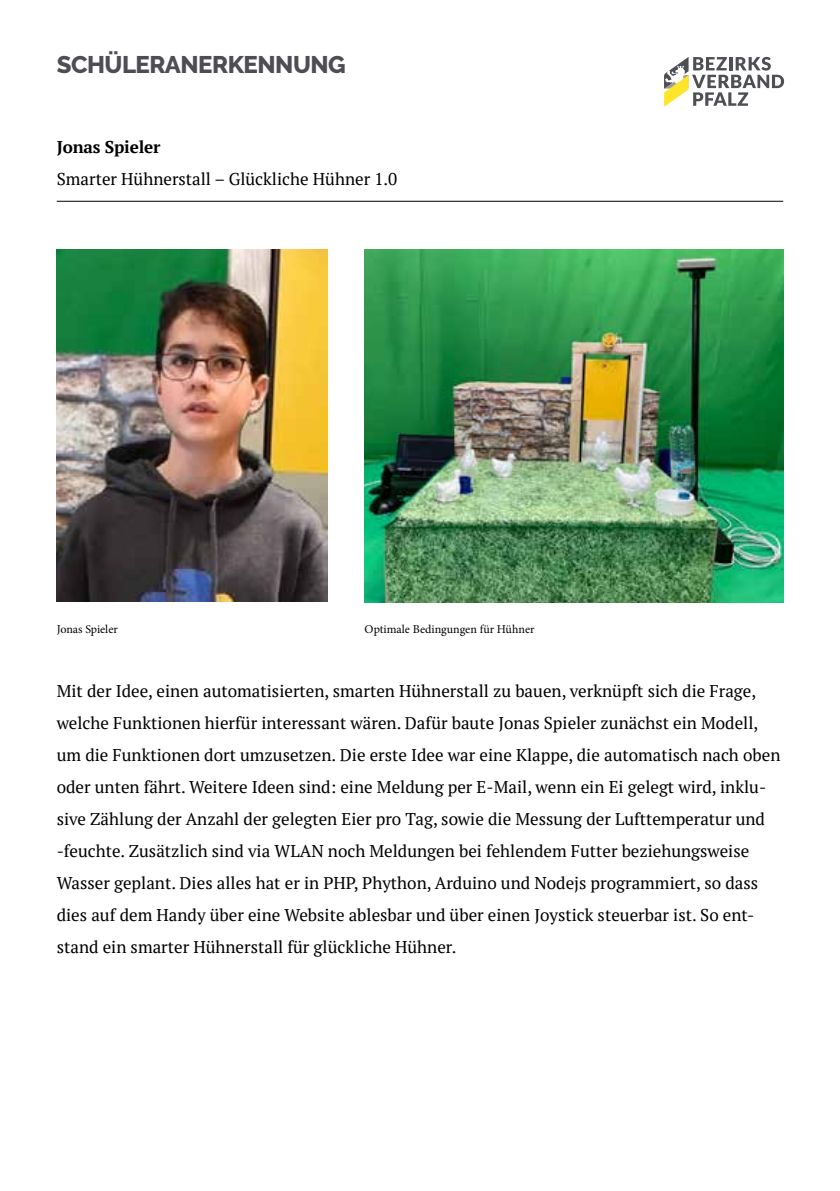
<style>
.page{position:relative;width:840px;height:1191px;background:#fff}
.page>*{position:absolute;margin:0;border:0;box-sizing:border-box;transform-origin:0 0}
.t1{font:800 24px "Raleway";letter-spacing:-.02em;color:#4d4e53}
.t2{font:17px/32px "PT Serif";color:#000}
.t3{font:700 17px "PT Serif";letter-spacing:-.01em;color:#000}
.t4{font:12px "Minion Pro";color:#000}
</style>
<div class="page">
<svg style="left:664px;top:57px;width:119px;height:50px"></svg>
<hr style="left:57px;top:201px;width:725px;height:1px;background:#000">
<img style="left:57px;top:249px;width:270px;height:352px">
<img style="left:364px;top:249px;width:418px;height:353px">
<h1 class="t1" style="left:57px;top:51px;width:290px">SCHÜLERANERKENNUNG</h1>
<p class="t3" style="left:57px;top:135px;width:105px">Jonas Spieler</p>
<p class="t2" style="left:57px;top:162px;width:342px">Smarter Hühnerstall – Glückliche Hühner 1.0</p>
<p class="t4" style="left:57px;top:621px;width:63px">Jonas Spieler</p>
<p class="t4" style="left:364px;top:621px;width:171px">Optimale Bedingungen für Hühner</p>
<p class="t2" style="left:57px;top:674px;width:724px">Mit der Idee, einen automatisierten, smarten Hühnerstall zu bauen, verknüpft sich die Frage, welche Funktionen hierfür interessant wären. Dafür baute Jonas Spieler zunächst ein Modell, um die Funktionen dort umzusetzen. Die erste Idee war eine Klappe, die automatisch nach oben oder unten fährt. Weitere Ideen sind: eine Meldung per E-Mail, wenn ein Ei gelegt wird, inklu&shy;sive Zählung der Anzahl der gelegten Eier pro Tag, sowie die Messung der Lufttemperatur und -feuchte. Zusätzlich sind via WLAN noch Meldungen bei fehlendem Futter beziehungsweise Wasser geplant. Dies alles hat er in PHP, Phython, Arduino und Nodejs programmiert, so dass dies auf dem Handy über eine Website ablesbar und über einen Joystick steuerbar ist. So ent&shy;stand ein smarter Hühnerstall für glückliche Hühner.</p>
</div>
